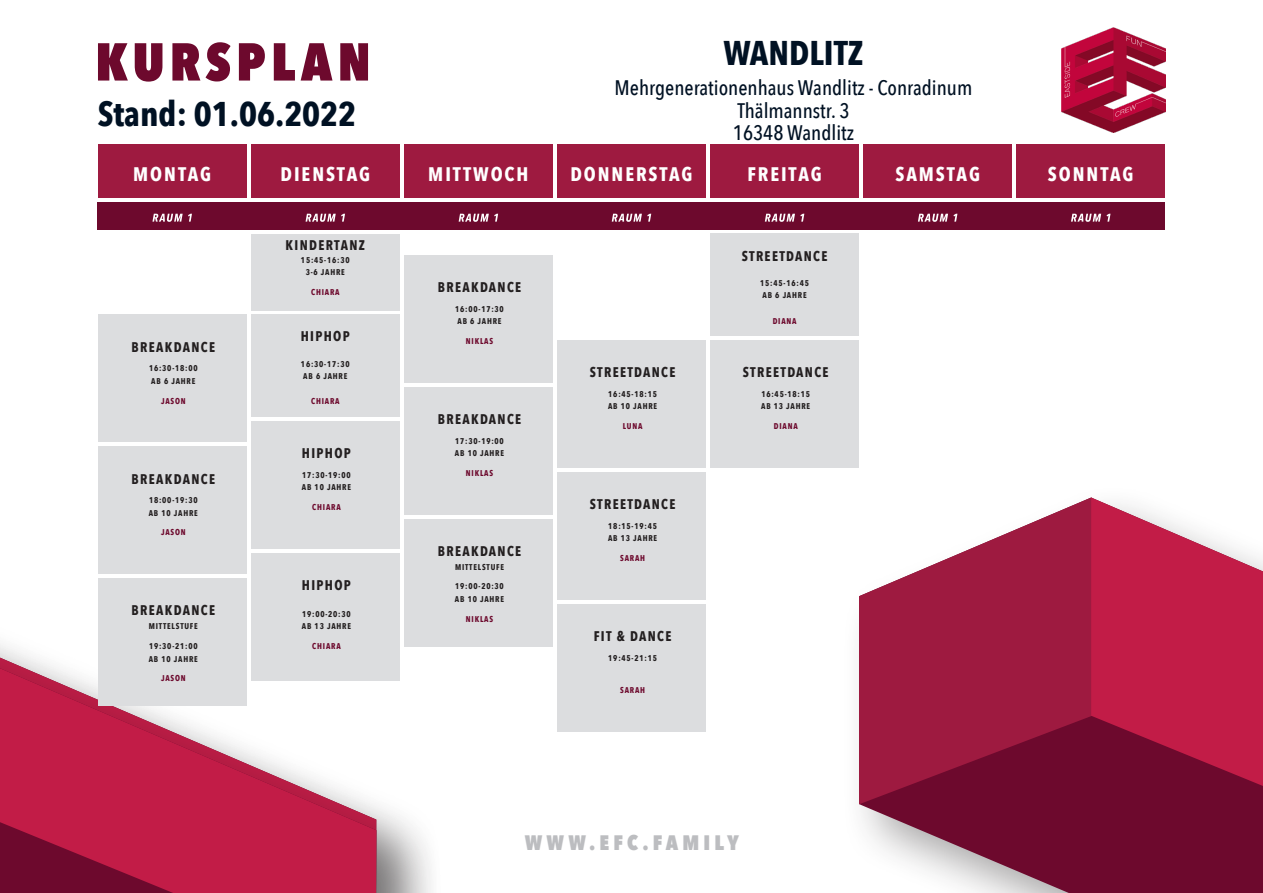
<style>
.page{position:relative;width:1263px;height:893px;background:#fff}
.page>*{position:absolute;margin:0;border:0;box-sizing:border-box;transform-origin:0 0}
.Copy{font:700 34.2px "Avenir Next Condensed";color:#001123}
.Copy-2{font:500 21px/22.5px "Avenir Next Condensed";color:#001123;text-align:center}
.Copy-3{font:800 20.85px "Avenir Next Condensed";letter-spacing:.2em;color:#bcbdc0}
.Copy-4{font:700 19.5px "Avenir Next Condensed";letter-spacing:.1em;color:#fff}
.Copy-5{font:700 13.95px "Avenir Next Condensed";letter-spacing:.1em;color:#231f20;scale:.96 1}
.Copy-6{font:700 8.4px/12.6px "Avenir Next Condensed";letter-spacing:.1em;color:#231f20;scale:.96 1}
.Copy-7{font:700 8.4px "Avenir Next Condensed";letter-spacing:.1em;color:#6d092d;scale:.96 1}
</style>
<div class="page">
<div style="left:0;top:614px;width:444px;height:279px;background:#231f20;opacity:.4"></div>
<svg style="left:0;top:668px;width:376px;height:225px;fill:#c21c47"></svg>
<div style="left:98px;top:202px;width:1067px;height:28px;background:#6d092d"></div>
<img style="left:1062px;top:28px;width:103px;height:105px">
<svg style="left:98px;top:42px;width:270px;height:40px"></svg>
<div style="left:98px;top:145px;width:149px;height:53px;background:#9e1a40"></div>
<div style="left:251px;top:145px;width:149px;height:53px;background:#9e1a40"></div>
<div style="left:404px;top:145px;width:149px;height:53px;background:#9e1a40"></div>
<div style="left:557px;top:145px;width:149px;height:53px;background:#9e1a40"></div>
<div style="left:710px;top:145px;width:149px;height:53px;background:#9e1a40"></div>
<div style="left:863px;top:145px;width:149px;height:53px;background:#9e1a40"></div>
<div style="left:1016px;top:145px;width:149px;height:53px;background:#9e1a40"></div>
<svg style="left:152px;top:214px;width:40px;height:8px"></svg>
<svg style="left:306px;top:214px;width:39px;height:8px"></svg>
<svg style="left:459px;top:214px;width:39px;height:8px"></svg>
<svg style="left:612px;top:214px;width:39px;height:8px"></svg>
<svg style="left:765px;top:214px;width:39px;height:8px"></svg>
<svg style="left:918px;top:214px;width:39px;height:8px"></svg>
<svg style="left:1071px;top:214px;width:39px;height:8px"></svg>
<div style="left:251px;top:234px;width:149px;height:76px;background:#dcdddf"></div>
<div style="left:251px;top:315px;width:149px;height:102px;background:#dcdddf"></div>
<div style="left:710px;top:234px;width:149px;height:102px;background:#dcdddf"></div>
<div style="left:404px;top:255px;width:149px;height:128px;background:#dcdddf"></div>
<div style="left:557px;top:340px;width:149px;height:128px;background:#dcdddf"></div>
<div style="left:710px;top:340px;width:149px;height:128px;background:#dcdddf"></div>
<div style="left:557px;top:472px;width:149px;height:128px;background:#dcdddf"></div>
<div style="left:557px;top:604px;width:149px;height:127px;background:#dcdddf"></div>
<div style="left:98px;top:315px;width:149px;height:127px;background:#dcdddf"></div>
<div style="left:251px;top:421px;width:149px;height:128px;background:#dcdddf"></div>
<div style="left:251px;top:553px;width:149px;height:127px;background:#dcdddf"></div>
<div style="left:98px;top:446px;width:149px;height:128px;background:#dcdddf"></div>
<div style="left:98px;top:578px;width:149px;height:128px;background:#dcdddf"></div>
<div style="left:404px;top:387px;width:149px;height:127px;background:#dcdddf"></div>
<div style="left:404px;top:519px;width:149px;height:127px;background:#dcdddf"></div>
<svg style="left:859px;top:786px;width:404px;height:107px;fill:#6d092d"></svg>
<svg style="left:859px;top:497px;width:233px;height:307px;fill:#9e1a40"></svg>
<svg style="left:1091px;top:497px;width:172px;height:289px;fill:#c21c47"></svg>
<p class="Copy" style="left:98px;top:93px;width:260px">Stand: 01.06.2022</p>
<p class="Copy" style="left:723px;top:33px;width:142px">WANDLITZ</p>
<p class="Copy-2" style="left:614px;top:77px;width:359px">Mehrgenerationenhaus Wandlitz - Conradinum<br>Thälmannstr. 3<br>16348 Wandlitz</p>
<p class="Copy-4" style="left:133px;top:162px;width:79px">MONTAG</p>
<p class="Copy-4" style="left:280px;top:162px;width:91px">DIENSTAG</p>
<p class="Copy-4" style="left:428px;top:162px;width:102px">MITTWOCH</p>
<p class="Copy-4" style="left:570px;top:162px;width:124px">DONNERSTAG</p>
<p class="Copy-4" style="left:747px;top:162px;width:76px">FREITAG</p>
<p class="Copy-4" style="left:895px;top:162px;width:86px">SAMSTAG</p>
<p class="Copy-4" style="left:1048px;top:162px;width:87px">SONNTAG</p>
<p class="Copy-5" style="left:132px;top:338px;width:88px">BREAKDANCE</p>
<p class="Copy-6" style="left:149px;top:362px;width:52px">16:30-18:00<br>AB 6 JAHRE</p>
<p class="Copy-7" style="left:161px;top:395px;width:27px">JASON</p>
<p class="Copy-5" style="left:132px;top:470px;width:88px">BREAKDANCE</p>
<p class="Copy-6" style="left:149px;top:494px;width:53px">18:00-19:30<br>AB 10 JAHRE</p>
<p class="Copy-7" style="left:161px;top:527px;width:27px">JASON</p>
<p class="Copy-5" style="left:132px;top:602px;width:88px">BREAKDANCE</p>
<p class="Copy-6" style="left:149px;top:620px;width:53px">MITTELSTUFE</p>
<p class="Copy-6" style="left:149px;top:640px;width:53px">19:30-21:00<br>AB 10 JAHRE</p>
<p class="Copy-7" style="left:161px;top:673px;width:27px">JASON</p>
<p class="Copy-5" style="left:285px;top:237px;width:84px">KINDERTANZ</p>
<p class="Copy-6" style="left:301px;top:253px;width:52px;text-align:center">15:45-16:30<br>3-6 JAHRE</p>
<p class="Copy-7" style="left:311px;top:287px;width:31px">CHIARA</p>
<p class="Copy-5" style="left:301px;top:328px;width:53px">HIPHOP</p>
<p class="Copy-6" style="left:301px;top:357px;width:52px">16:30-17:30<br>AB 6 JAHRE</p>
<p class="Copy-7" style="left:311px;top:396px;width:31px">CHIARA</p>
<p class="Copy-5" style="left:302px;top:445px;width:53px">HIPHOP</p>
<p class="Copy-6" style="left:302px;top:468px;width:53px">17:30-19:00<br>AB 10 JAHRE</p>
<p class="Copy-7" style="left:312px;top:502px;width:31px">CHIARA</p>
<p class="Copy-5" style="left:302px;top:576px;width:53px">HIPHOP</p>
<p class="Copy-6" style="left:302px;top:607px;width:53px">19:00-20:30<br>AB 13 JAHRE</p>
<p class="Copy-7" style="left:312px;top:640px;width:31px">CHIARA</p>
<p class="Copy-5" style="left:438px;top:279px;width:88px">BREAKDANCE</p>
<p class="Copy-6" style="left:455px;top:303px;width:52px">16:00-17:30<br>AB 6 JAHRE</p>
<p class="Copy-7" style="left:466px;top:336px;width:30px">NIKLAS</p>
<p class="Copy-5" style="left:438px;top:411px;width:88px">BREAKDANCE</p>
<p class="Copy-6" style="left:455px;top:434px;width:53px">17:30-19:00<br>AB 10 JAHRE</p>
<p class="Copy-7" style="left:466px;top:468px;width:30px">NIKLAS</p>
<p class="Copy-5" style="left:438px;top:542px;width:88px">BREAKDANCE</p>
<p class="Copy-6" style="left:455px;top:561px;width:53px">MITTELSTUFE</p>
<p class="Copy-6" style="left:455px;top:580px;width:53px">19:00-20:30<br>AB 10 JAHRE</p>
<p class="Copy-7" style="left:466px;top:613px;width:30px">NIKLAS</p>
<p class="Copy-5" style="left:590px;top:364px;width:91px">STREETDANCE</p>
<p class="Copy-6" style="left:608px;top:388px;width:53px">16:45-18:15<br>AB 10 JAHRE</p>
<p class="Copy-7" style="left:623px;top:421px;width:22px">LUNA</p>
<p class="Copy-5" style="left:590px;top:496px;width:91px">STREETDANCE</p>
<p class="Copy-6" style="left:608px;top:519px;width:53px">18:15-19:45<br>AB 13 JAHRE</p>
<p class="Copy-7" style="left:620px;top:553px;width:27px">SARAH</p>
<p class="Copy-5" style="left:594px;top:627px;width:82px">FIT &amp; DANCE</p>
<p class="Copy-6" style="left:608px;top:651px;width:52px">19:45-21:15</p>
<p class="Copy-7" style="left:620px;top:685px;width:27px">SARAH</p>
<p class="Copy-5" style="left:742px;top:247px;width:91px">STREETDANCE</p>
<p class="Copy-6" style="left:760px;top:276px;width:52px">15:45-16:45<br>AB 6 JAHRE</p>
<p class="Copy-7" style="left:773px;top:315px;width:26px">DIANA</p>
<p class="Copy-5" style="left:743px;top:364px;width:91px">STREETDANCE</p>
<p class="Copy-6" style="left:761px;top:388px;width:53px">16:45-18:15<br>AB 13 JAHRE</p>
<p class="Copy-7" style="left:774px;top:421px;width:26px">DIANA</p>
<p class="Copy-3" style="left:525px;top:830px;width:216px">WWW.EFC.FAMILY</p>
</div>
